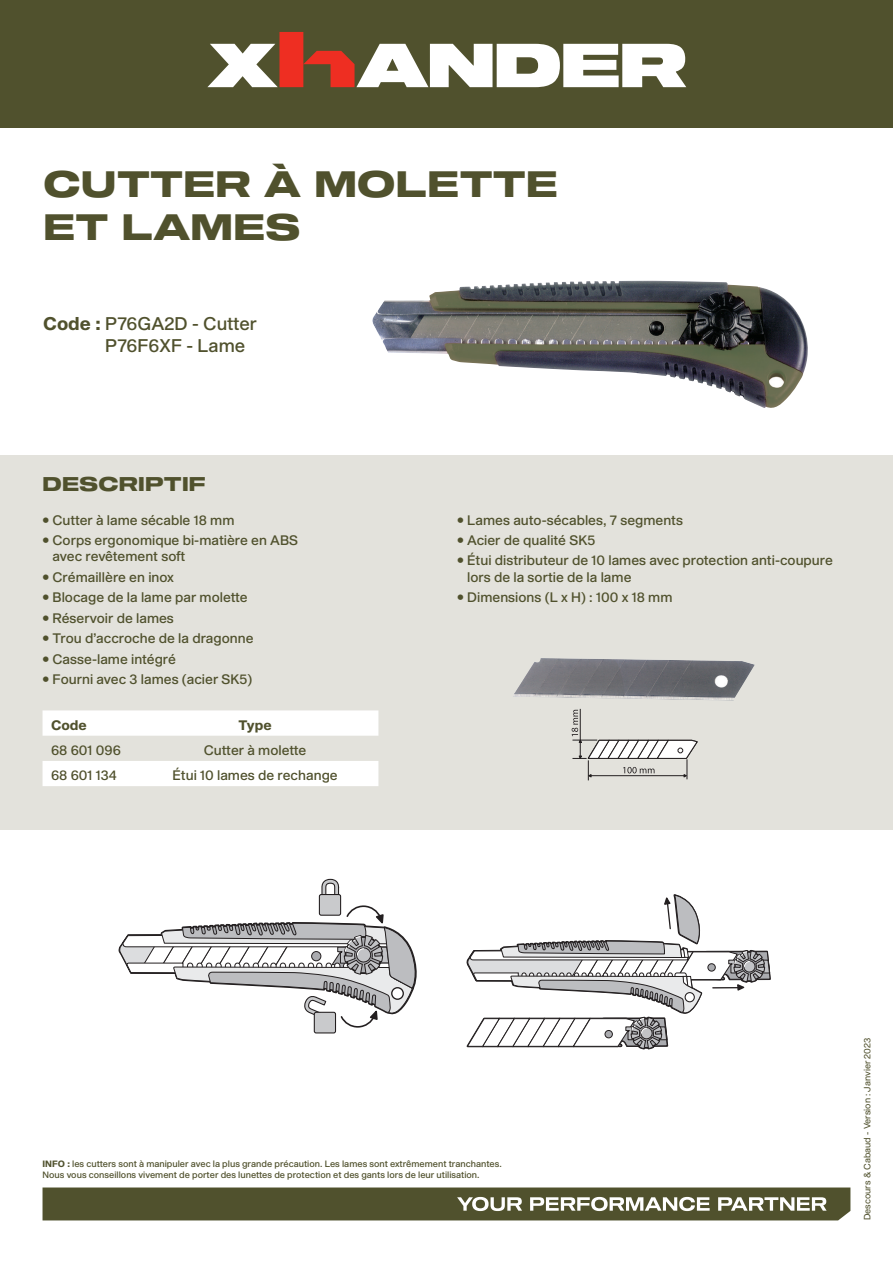
<style>
.page{position:relative;width:893px;height:1263px;background:#fff}
.page>*{position:absolute;margin:0;border:0;box-sizing:border-box;transform-origin:0 0}
.t1{font:36px/43.2px "Shapiro 75 Heavy Extd";letter-spacing:.01em;color:#50512d}
.t2{font:19.5px "Shapiro 75 Heavy Extd";letter-spacing:.01em;color:#50512d}
.t3{font:18px/21.6px "Shapiro 55 Middle";color:#50512d}
.t4{font:13.5px/16.2px "Shapiro 55 Middle";color:#50512d}
.t5{font:800 13.5px "Shapiro 75";color:#50512d}
.t6{font:9px/10.8px "Shapiro 55 Middle";color:#50512d}
.t7{font:9px "Shapiro 45 Welter";color:#50512d}
.s1{font-family:"Shapiro 75";font-weight:800}
</style>
<div class="page">
<svg style="left:43px;top:1187px;width:807px;height:33px;background:#636444"></svg>
<div style="left:0;top:0;width:893px;height:128px;background:#50512d"></div>
<svg style="left:207px;top:32px;width:479px;height:55px"></svg>
<div style="left:0;top:455px;width:893px;height:374px;background:#e3e2dc"></div>
<svg style="left:43px;top:710px;width:335px;height:76px"></svg>
<img style="left:372px;top:281px;width:436px;height:127px">
<svg style="left:118px;top:878px;width:299px;height:156px"></svg>
<div style="left:314px;top:1012px;width:21px;height:21px;background:#c9cacc;border-radius:2px"></div>
<div style="left:314px;top:1012px;width:22px;height:21px;border:1px solid #231f20;border-radius:2px"></div>
<svg style="left:466px;top:894px;width:305px;height:156px"></svg>
<img style="left:513px;top:658px;width:242px;height:42px">
<hr style="left:580px;top:709px;width:1px;height:49px;background:#231f20">
<svg style="left:572px;top:710px;width:126px;height:70px"></svg>
<h1 class="t1" style="left:43px;top:164px;width:516px">CUTTER À MOLETTE<br>ET LAMES</h1>
<h3 class="t3" style="left:105px;top:313px;width:153px;text-indent:-62px"><span class="s1">Code</span> P<span class="s1">:</span> 76GA D2 - Cutter<br>P76F6XF - Lame</h3>
<h2 class="t2" style="left:43px;top:470px;width:165px">DESCRIPTIF</h2>
<p class="t4" style="left:43px;top:512px;width:193px">• Cutter à lame sécable 18 mm</p>
<p class="t4" style="left:53px;top:533px;width:247px;text-indent:-10px">• Corps ergonomique bi-matière en ABS avec revêtement soft</p>
<p class="t4" style="left:43px;top:569px;width:133px">• Crémaillère en inox</p>
<p class="t4" style="left:43px;top:590px;width:207px">• Blocage de la lame par molette</p>
<p class="t4" style="left:43px;top:610px;width:133px">• Réservoir de lames</p>
<p class="t4" style="left:43px;top:631px;width:213px">• Trou d’accroche de la dragonne</p>
<p class="t4" style="left:43px;top:651px;width:135px">• Casse-lame intégré</p>
<p class="t4" style="left:43px;top:672px;width:211px">• Fourni avec 3 lames (acier SK (5</p>
<p class="t5" style="left:239px;top:715px;width:35px">Type</p>
<p class="t5" style="left:51px;top:715px;width:37px">Code</p>
<p class="t4" style="left:51px;top:742px;width:71px">68 601 096</p>
<p class="t4" style="left:51px;top:768px;width:67px">68 601 134</p>
<p class="t4" style="left:204px;top:742px;width:104px">Cutter à molette</p>
<p class="t4" style="left:173px;top:768px;width:167px">Étui 10 lames de rechange</p>
<p class="t4" style="left:457px;top:512px;width:228px">• Lames auto-sécables 7, segments</p>
<p class="t4" style="left:457px;top:533px;width:140px">• Acier de qualité SK5</p>
<p class="t4" style="left:467px;top:553px;width:367px;text-indent:-10px">• Étui distributeur de 10 lames avec protection anti-coupure lors de la sortie de la lame</p>
<p class="t4" style="left:457px;top:590px;width:217px">• Dimensions (L Hx ) : 100 x 18 mm</p>
<p class="t6" style="left:43px;top:1159px;width:461px"><span class="s1">INFO :</span> les cutters sont à manipuler avec la plus grande précaution. Les lames sont extrêmement tranchantes.<br>Nous vous conseillons vivement de porter des lunettes de protection et des gants lors de leur utilisation.</p>
<p class="t7" style="left:861px;top:1220px;width:184px;rotate:-90deg">Descours &amp; Cabaud - Version : Janvier 2023</p>
</div>
